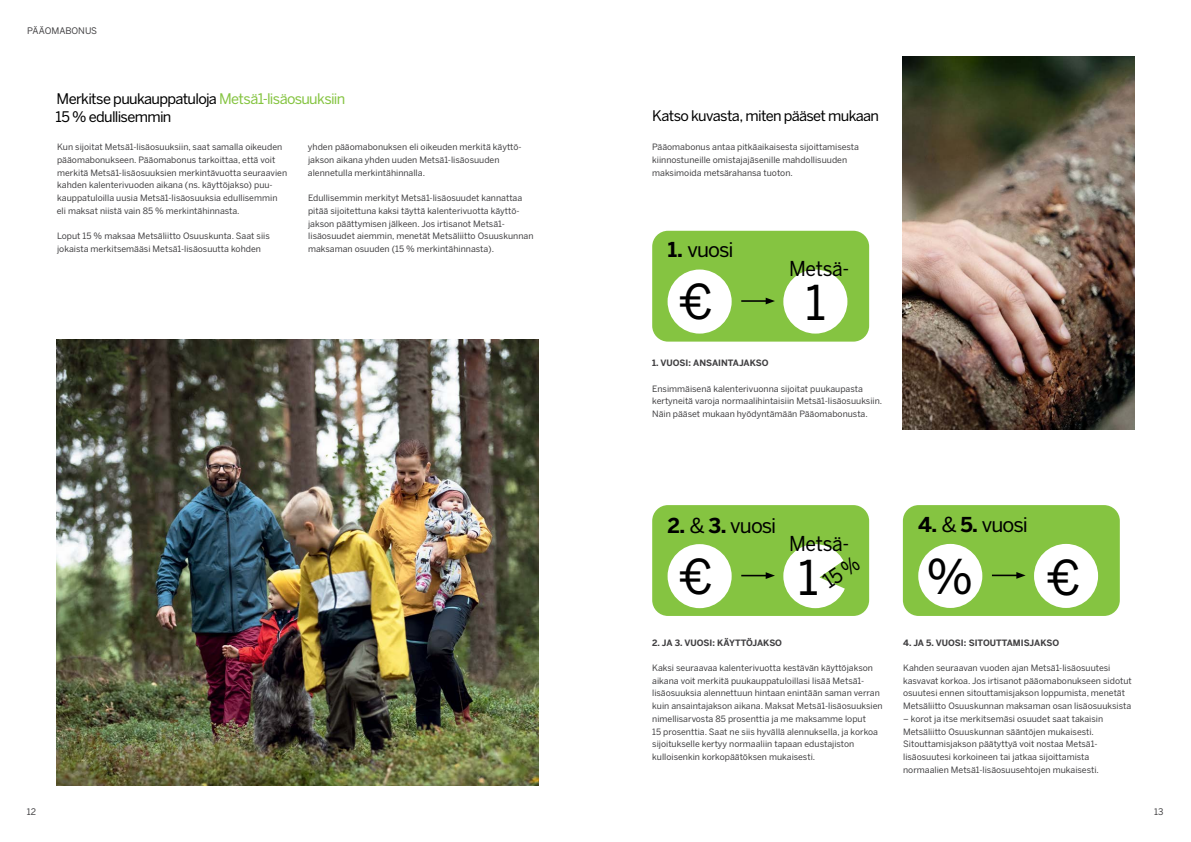
<style>
.page{position:relative;width:1191px;height:842px;background:#fff}
.page>*{position:absolute;margin:0;border:0;box-sizing:border-box;transform-origin:0 0}
.t1{font:47.6px "Benton Sans";color:#000}
.t2{font:20.4px "Benton Sans";letter-spacing:-.04em;color:#000}
.t3{font:20.4px "Benton Sans";letter-spacing:-.04em;color:#000;scale:.94 1}
.t4{font:14.5px/17.4px "Benton Sans";letter-spacing:-.045em;color:#000}
.t5{font:9px "Benton Sans";letter-spacing:-.005em;color:#414042}
.t6{font:8.7px/12.7px "Benton Sans";color:#414042}
.t7{font:700 8.7px "Benton Sans";color:#414042}
.s1{color:#85c441}
.s2{font-weight:700}
</style>
<div class="page">
<div style="left:652px;top:231px;width:217px;height:111px;background:#85c441;border-radius:16px"></div>
<div style="left:782px;top:269px;width:66px;height:65px;background:#fff;border-radius:50%"></div>
<div style="left:781px;top:268px;width:68px;height:67px;border:2px solid #85c441;border-radius:50%"></div>
<div style="left:666px;top:269px;width:66px;height:65px;background:#fff;border-radius:50%"></div>
<div style="left:666px;top:268px;width:67px;height:67px;border:2px solid #85c441;border-radius:50%"></div>
<hr style="left:741px;top:300px;width:27px;height:2px;background:#000">
<svg style="left:765px;top:298px;width:10px;height:6px"></svg>
<div style="left:903px;top:505px;width:216px;height:111px;background:#85c441;border-radius:16px"></div>
<div style="left:1033px;top:543px;width:66px;height:66px;background:#fff;border-radius:50%"></div>
<div style="left:1032px;top:542px;width:67px;height:68px;border:2px solid #85c441;border-radius:50%"></div>
<div style="left:917px;top:543px;width:66px;height:66px;background:#fff;border-radius:50%"></div>
<div style="left:916px;top:542px;width:68px;height:68px;border:2px solid #85c441;border-radius:50%"></div>
<svg style="left:992px;top:572px;width:33px;height:7px"></svg>
<div style="left:652px;top:505px;width:217px;height:111px;background:#85c441;border-radius:16px"></div>
<div style="left:782px;top:543px;width:66px;height:66px;background:#fff;border-radius:50%"></div>
<div style="left:781px;top:542px;width:68px;height:68px;border:2px solid #85c441;border-radius:50%"></div>
<div style="left:666px;top:543px;width:66px;height:66px;background:#fff;border-radius:50%"></div>
<div style="left:666px;top:542px;width:67px;height:68px;border:2px solid #85c441;border-radius:50%"></div>
<svg style="left:741px;top:572px;width:34px;height:7px"></svg>
<img style="left:57px;top:340px;width:482px;height:445px">
<img style="left:903px;top:57px;width:231px;height:372px">
<svg style="left:819px;top:554px;width:30px;height:39px"></svg>
<p class="t5" style="left:27px;top:24px;width:71px">PÄÄOMABONUS</p>
<h3 class="t4" style="left:56px;top:89px;width:291px">Merkitse puukauppatuloja <span class="s1">Metsä1-lisäosuuksiin<br></span>15 % edullisemmin</h3>
<p class="t6" style="left:57px;top:140px;width:232px">Kun sijoitat Metsä1-lisäosuuksiin, saat samalla oikeuden pääomabonukseen. Pääomabonus tarkoittaa, että voit merkitä Metsä1-lisäosuuksien merkintävuotta seuraavien kahden kalenterivuoden aikana (ns. käyttöjakso) puu&shy;kauppatuloilla uusia Metsä1-lisäosuuksia edullisemmin eli maksat niistä vain 85 % merkintähinnasta.</p>
<p class="t6" style="left:57px;top:229px;width:214px">Loput 15 % maksaa Metsäliitto Osuuskunta. Saat siis jokaista merkitsemääsi Metsä1-lisäosuutta kohden</p>
<p class="t6" style="left:308px;top:140px;width:215px">yhden pääomabonuksen eli oikeuden merkitä käyttö&shy;jakson aikana yhden uuden Metsä1-lisäosuuden alennetulla merkintähinnalla.</p>
<p class="t6" style="left:308px;top:191px;width:227px">Edullisemmin merkityt Metsä1-lisäosuudet kannattaa pitää sijoitettuna kaksi täyttä kalenterivuotta käyttö&shy;jakson päättymisen jälkeen. Jos irtisanot Metsä1- lisäosuudet aiemmin, menetät Metsäliitto Osuuskunnan maksaman osuuden (15 % merkintähinnasta).</p>
<h3 class="t4" style="left:652px;top:106px;width:228px">Katso kuvasta, miten pääset mukaan</h3>
<p class="t6" style="left:652px;top:140px;width:208px">Pääomabonus antaa pitkäaikaisesta sijoittamisesta kiinnostuneille omistajajäsenille mahdollisuuden maksimoida metsärahansa tuoton.</p>
<h2 class="t2" style="left:668px;top:235px;width:67px"><span class="s2">1.</span> vuosi</h2>
<h2 class="t3" style="left:789px;top:254px;width:65px">Metsä-</h2>
<h1 class="t1" style="left:679px;top:268px;width:36px">€</h1>
<h1 class="t1" style="left:805px;top:269px;width:22px">1</h1>
<p class="t7" style="left:652px;top:357px;width:118px">1. VUOSI: ANSAINTAJAKSO</p>
<p class="t6" style="left:652px;top:382px;width:232px">Ensimmäisenä kalenterivuonna sijoitat puukaupasta kertyneitä varoja normaalihintaisiin Metsä1-lisäosuuksiin.<br>Näin pääset mukaan hyödyntämään Pääomabonusta.</p>
<h2 class="t2" style="left:667px;top:511px;width:110px"><span class="s2">2.</span> &amp; <span class="s2">3.</span> vuosi</h2>
<h2 class="t2" style="left:918px;top:510px;width:111px"><span class="s2">4.</span> &amp; <span class="s2">5.</span> vuosi</h2>
<h2 class="t3" style="left:789px;top:529px;width:65px">Metsä-</h2>
<h1 class="t1" style="left:679px;top:542px;width:36px">€</h1>
<h1 class="t1" style="left:798px;top:543px;width:22px">1</h1>
<h1 class="t1" style="left:926px;top:542px;width:49px">%</h1>
<h1 class="t1" style="left:1047px;top:543px;width:36px">€</h1>
<p class="t7" style="left:652px;top:636px;width:131px">2. JA 3. VUOSI: KÄYTTÖJAKSO</p>
<p class="t6" style="left:652px;top:661px;width:232px">Kaksi seuraavaa kalenterivuotta kestävän käyttöjakson aikana voit merkitä puukauppatuloillasi lisää Metsä1- lisäosuuksia alennettuun hintaan enintään saman verran kuin ansaintajakson aikana. Maksat Metsä1-lisäosuuksien nimellisarvosta 85 prosenttia ja me maksamme loput<br>15 prosenttia. Saat ne siis hyvällä alennuksella, ja korkoa sijoitukselle kertyy normaaliin tapaan edustajiston kulloisenkin korkopäätöksen mukaisesti.</p>
<p class="t7" style="left:903px;top:636px;width:158px">4. JA 5. VUOSI: SITOUTTAMISJAKSO</p>
<p class="t6" style="left:903px;top:661px;width:230px">Kahden seuraavan vuoden ajan Metsä1-lisäosuutesi kasvavat korkoa. Jos irtisanot pääomabonukseen sidotut osuutesi ennen sitouttamisjakson loppumista, menetät Metsäliitto Osuuskunnan maksaman osan lisäosuuksista</p>
<p class="t6" style="left:903px;top:712px;width:202px">– korot ja itse merkitsemäsi osuudet saat takaisin Metsäliitto Osuuskunnan sääntöjen mukaisesti.<br>Sitouttamisjakson päätyttyä voit nostaa Metsä1- lisäosuutesi korkoineen tai jatkaa sijoittamista normaalien Metsä1-lisäosuusehtojen mukaisesti.</p>
<p class="t5" style="left:27px;top:805px;width:11px">12</p>
<p class="t5" style="left:1154px;top:805px;width:11px">13</p>
</div>
